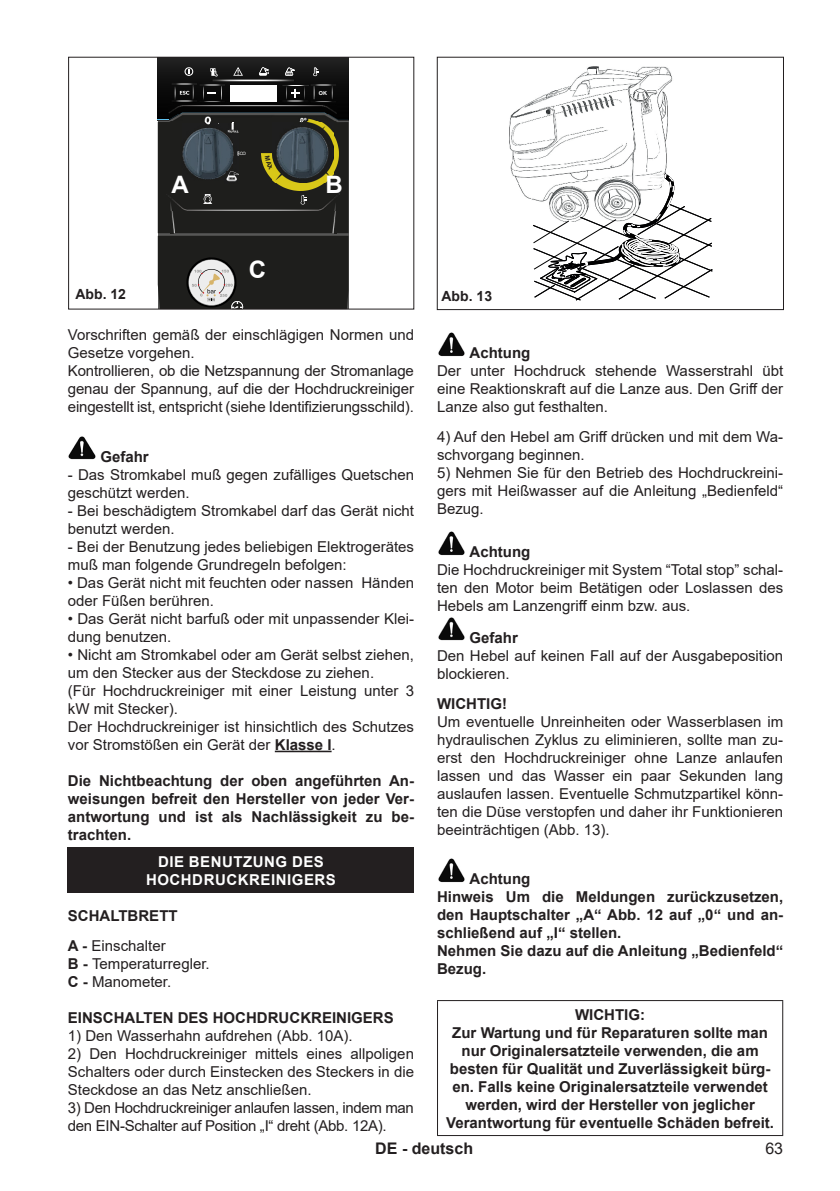
<style>
.page{position:relative;width:840px;height:1191px;background:#fff}
.page>*{position:absolute;margin:0;border:0;box-sizing:border-box;transform-origin:0 0}
.t1{font:700 24px "Arial";color:#fff}
.t2{font:700 16px "Arial";color:#231f20}
.t3{font:16px "Arial";color:#231f20}
.testo_normale{font:15px/18px "Arial";color:#231f20}
.testo_normale-2{font:700 15px/18px "Arial";color:#231f20;text-align:justify}
.testo_normale-3{font:15px/18px "Arial";letter-spacing:-.02em;color:#231f20}
.capitolo_dentro_tabella{font:700 15px "Arial";letter-spacing:.035em;color:#fff}
.t4{font:700 14px "Arial";color:#231f20}
.t5{font:700 5.4px "Arial";color:#fff}
.t6{font:4.4px "Arial";color:#fff}
.s1{font-weight:700}
</style>
<div class="page">
<hr style="left:275px;top:750px;width:56px;height:2px;background:#231f20">
<img style="left:68px;top:436px;width:28px;height:24px">
<div style="left:68px;top:848px;width:346px;height:45px;background:#231f20"></div>
<img style="left:438px;top:332px;width:27px;height:24px">
<img style="left:438px;top:531px;width:27px;height:24px">
<img style="left:438px;top:617px;width:27px;height:24px">
<img style="left:438px;top:858px;width:27px;height:24px">
<hr style="left:437px;top:1000px;width:345px;height:1px;background:#231f20">
<hr style="left:437px;top:1001px;width:1px;height:134px;background:#231f20">
<hr style="left:781px;top:1001px;width:1px;height:134px;background:#231f20">
<hr style="left:437px;top:1135px;width:345px;height:1px;background:#231f20">
<img style="left:158px;top:59px;width:190px;height:53px">
<svg style="left:233px;top:67px;width:10px;height:9px"></svg>
<svg style="left:259px;top:67px;width:10px;height:9px"></svg>
<svg style="left:313px;top:67px;width:5px;height:9px"></svg>
<svg style="left:210px;top:68px;width:7px;height:8px"></svg>
<svg style="left:184px;top:67px;width:9px;height:9px"></svg>
<svg style="left:282px;top:84px;width:53px;height:18px"></svg>
<img style="left:212px;top:80px;width:81px;height:1px">
<img style="left:168px;top:105px;width:168px;height:7px">
<svg style="left:171px;top:84px;width:53px;height:18px"></svg>
<div style="left:230px;top:85px;width:46px;height:16px;background:#fff"></div>
<svg style="left:285px;top:67px;width:10px;height:9px"></svg>
<div style="left:68px;top:57px;width:346px;height:252px;border:1px solid #231f20"></div>
<img style="left:509px;top:66px;width:164px;height:134px">
<svg style="left:533px;top:127px;width:178px;height:173px"></svg>
<div style="left:437px;top:57px;width:346px;height:253px;border:1px solid #231f20"></div>
<svg style="left:158px;top:112px;width:190px;height:197px;background:#33342e"></svg>
<p class="t6" style="left:237px;top:150px;width:10px">ECO</p>
<p class="t5" style="left:318px;top:89px;width:10px">OK</p>
<p class="t1" style="left:171px;top:167px;width:19px">A</p>
<p class="t1" style="left:325px;top:167px;width:19px">B</p>
<p class="t1" style="left:249px;top:253px;width:19px">C</p>
<p class="t4" style="left:75px;top:284px;width:52px">Abb. 12</p>
<p class="t4" style="left:441px;top:286px;width:52px">Abb. 13</p>
<p class="testo_normale" style="left:68px;top:326px;width:347px">Vorschriften gemäß der einschlägigen Normen und<br>Gesetze vorgehen.</p>
<p class="testo_normale" style="left:68px;top:362px;width:347px;text-align:justify">Kontrollieren, ob die Netzspannung der Stromanlage genau der Spannung, auf die der Hochdruckreiniger eingestellt ist, entspricht (siehe Identifizierungsschild).</p>
<p class="testo_normale-2" style="left:100px;top:447px;width:50px">Gefahr</p>
<p class="testo_normale" style="left:68px;top:465px;width:347px">- Das Stromkabel muß gegen zufälliges Quetschen geschützt werden.</p>
<p class="testo_normale" style="left:68px;top:501px;width:347px">- Bei beschädigtem Stromkabel darf das Gerät nicht benutzt werden.</p>
<p class="testo_normale" style="left:68px;top:537px;width:347px">- Bei der Benutzung jedes beliebigen Elektrogerätes muß man folgende Grundregeln befolgen:</p>
<p class="testo_normale" style="left:68px;top:573px;width:347px">• Das Gerät nicht mit feuchten oder nassen Händen oder Füßen berühren.</p>
<p class="testo_normale" style="left:68px;top:609px;width:347px">• Das Gerät nicht barfuß oder mit unpassender Klei&shy;dung benutzen.</p>
<p class="testo_normale" style="left:68px;top:645px;width:347px">• Nicht am Stromkabel oder am Gerät selbst ziehen, um den Stecker aus der Steckdose zu ziehen.</p>
<p class="testo_normale" style="left:68px;top:681px;width:347px">(Für Hochdruckreiniger mit einer Leistung unter 3 kW mit Stecker).</p>
<p class="testo_normale" style="left:68px;top:717px;width:347px">Der Hochdruckreiniger ist hinsichtlich des Schutzes vor Stromstößen ein Gerät der <span class="s1">Klasse I</span>.</p>
<p class="testo_normale-2" style="left:68px;top:771px;width:347px">Die Nichtbeachtung der oben angeführten An&shy;weisungen befreit den Hersteller von jeder Ver&shy;antwortung und ist als Nachlässigkeit zu be&shy;trachten.</p>
<p class="capitolo_dentro_tabella" style="left:158px;top:851px;width:167px">DIE BENUTZUNG DES</p>
<p class="capitolo_dentro_tabella" style="left:146px;top:869px;width:191px">HOCHDRUCKREINIGERS</p>
<p class="testo_normale-2" style="left:68px;top:907px;width:111px">SCHALTBRETT</p>
<p class="testo_normale" style="left:68px;top:936px;width:99px"><span class="s1">A -</span> Einschalter</p>
<p class="testo_normale" style="left:68px;top:954px;width:143px"><span class="s1">B -</span> Temperaturregler.</p>
<p class="testo_normale" style="left:68px;top:972px;width:105px"><span class="s1">C -</span> Manometer.</p>
<p class="testo_normale-2" style="left:68px;top:1009px;width:327px">EINSCHALTEN DES HOCHDRUCKREINIGERS</p>
<p class="testo_normale" style="left:68px;top:1026px;width:286px">1) Den Wasserhahn aufdrehen (Abb. 10A).</p>
<p class="testo_normale" style="left:68px;top:1044px;width:347px;text-align:justify">2) Den Hochdruckreiniger mittels eines allpoligen Schalters oder durch Einstecken des Steckers in die Steckdose an das Netz anschließen.</p>
<p class="testo_normale-3" style="left:68px;top:1098px;width:347px">3) Den Hochdruckreiniger anlaufen lassen, indem man den EIN-Schalter auf Position „I“ dreht (Abb. 12A).</p>
<p class="testo_normale-2" style="left:469px;top:344px;width:62px">Achtung</p>
<p class="testo_normale" style="left:437px;top:361px;width:347px;text-align:justify">Der unter Hochdruck stehende Wasserstrahl übt eine Reaktionskraft auf die Lanze aus. Den Griff der Lanze also gut festhalten.</p>
<p class="testo_normale" style="left:437px;top:427px;width:347px">4) Auf den Hebel am Griff drücken und mit dem Wa&shy;schvorgang beginnen.</p>
<p class="testo_normale" style="left:437px;top:463px;width:347px;text-align:justify">5) Nehmen Sie für den Betrieb des Hochdruckreini&shy;gers mit Heißwasser auf die Anleitung „Bedienfeld“ Bezug.</p>
<p class="testo_normale-2" style="left:469px;top:543px;width:62px">Achtung</p>
<p class="testo_normale" style="left:437px;top:561px;width:347px;text-align:justify">Die Hochdruckreiniger mit System “Total stop” schal&shy;ten den Motor beim Betätigen oder Loslassen des Hebels am Lanzengriff einm bzw. aus.</p>
<p class="testo_normale-2" style="left:469px;top:628px;width:50px">Gefahr</p>
<p class="testo_normale" style="left:437px;top:646px;width:347px">Den Hebel auf keinen Fall auf der Ausgabeposition blockieren.</p>
<p class="testo_normale-2" style="left:437px;top:694px;width:71px">WICHTIG!</p>
<p class="testo_normale" style="left:437px;top:712px;width:347px;text-align:justify">Um eventuelle Unreinheiten oder Wasserblasen im hydraulischen Zyklus zu eliminieren, sollte man zu&shy;erst den Hochdruckreiniger ohne Lanze anlaufen lassen und das Wasser ein paar Sekunden lang auslaufen lassen. Eventuelle Schmutzpartikel könn&shy;ten die Düse verstopfen und daher ihr Funktionieren beeinträchtigen (Abb. 13).</p>
<p class="testo_normale-2" style="left:469px;top:870px;width:62px">Achtung</p>
<p class="testo_normale-2" style="left:437px;top:888px;width:347px">Hinweis Um die Meldungen zurückzusetzen, den Hauptschalter „A“ Abb. 12 auf „0“ und an&shy;schließend auf „I“ stellen.</p>
<p class="testo_normale-2" style="left:437px;top:942px;width:347px">Nehmen Sie dazu auf die Anleitung „Bedienfeld“<br>Bezug.</p>
<p class="testo_normale-2" style="left:574px;top:1005px;width:71px">WICHTIG:</p>
<p class="testo_normale-2" style="left:446px;top:1023px;width:329px;text-align:center">Zur Wartung und für Reparaturen sollte man nur Originalersatzteile verwenden, die am besten für Qualität und Zuverlässigkeit bürg&shy;en. Falls keine Originalersatzteile verwendet werden, wird der Hersteller von jeglicher Verantwortung für eventuelle Schäden befreit.</p>
<p class="t2" style="left:375px;top:1137px;width:99px">DE - deutsch</p>
<p class="t3" style="left:765px;top:1137px;width:19px">63</p>
</div>
